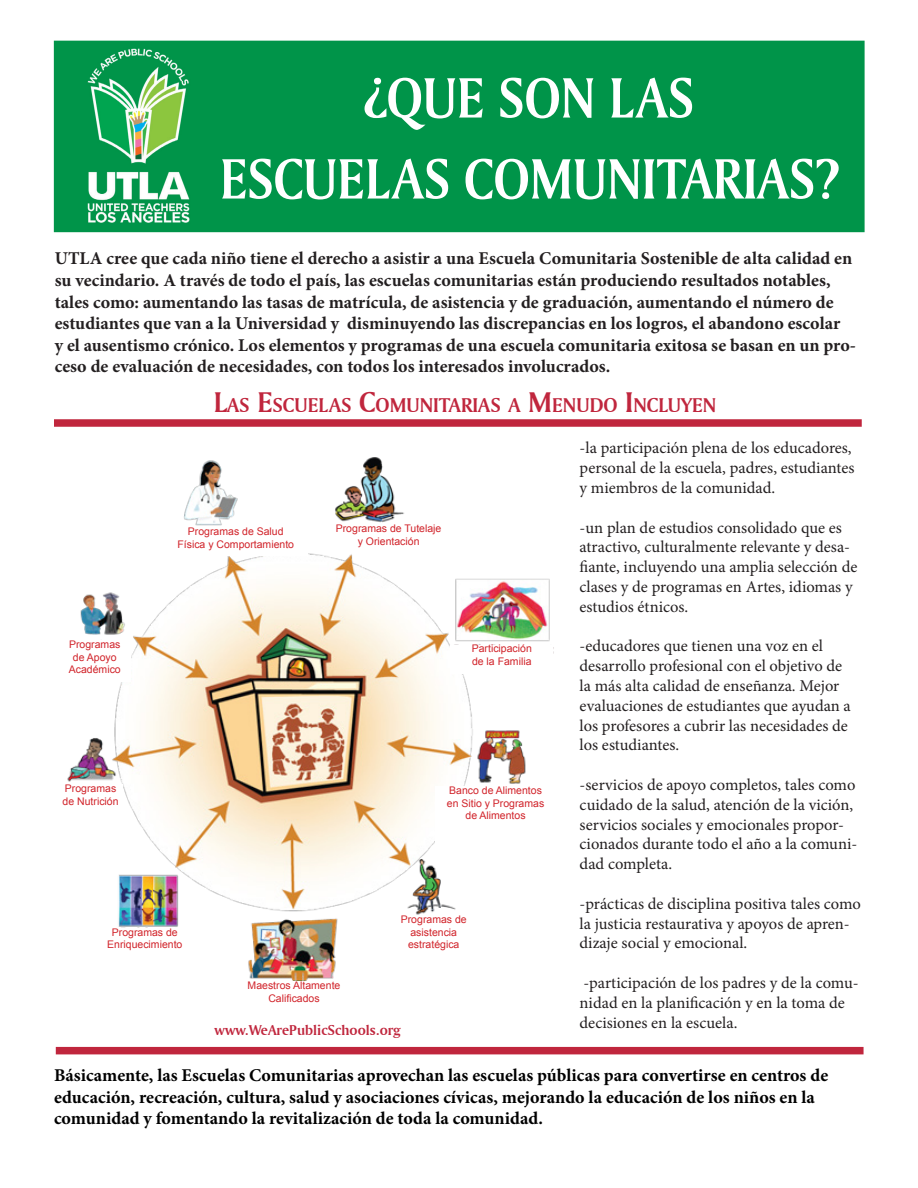
<style>
.page{position:relative;width:918px;height:1188px;background:#fff}
.page>*{position:absolute;margin:0;border:0;box-sizing:border-box;transform-origin:0 0}
.t1{font:60px/81px "Amerigo BT Bold A";color:#fff;text-align:center;scale:.9 1}
.t2{font:21px "Amerigo BT Bold A";color:#c0263d}
.t3{font:700 18px/21.6px "Minion Pro";color:#231f20}
.t4{font:700 18px/21.6px "Minion Pro";color:#000}
.t5{font:16.5px/19.8px "Minion Pro";color:#231f20}
.t6{font:15px "Amerigo BT Bold A";color:#c0263d}
.t7{font:10.5px/12.6px "Arial";color:#d1232a;text-align:center}
.s1{font-size:30px}
</style>
<div class="page">
<div style="left:55px;top:41px;width:809px;height:190px;background:#009449"></div>
<img style="left:87px;top:48px;width:103px;height:175px">
<div style="left:54px;top:41px;width:811px;height:191px;border:2px solid #009449"></div>
<img style="left:67px;top:457px;width:487px;height:524px">
<div style="left:54px;top:419px;width:808px;height:8px;background:#c0263d"></div>
<div style="left:56px;top:1047px;width:808px;height:7px;background:#c0263d"></div>
<div style="left:164px;top:527px;width:144px;height:29px;background:#fff"></div>
<div style="left:328px;top:524px;width:121px;height:29px;background:#fff"></div>
<div style="left:450px;top:645px;width:103px;height:29px;background:#fff"></div>
<div style="left:398px;top:915px;width:72px;height:52px;background:#fff"></div>
<div style="left:94px;top:928px;width:101px;height:41px;background:#fff"></div>
<div style="left:59px;top:640px;width:72px;height:41px;background:#fff"></div>
<div style="left:435px;top:786px;width:121px;height:56px;background:#fff"></div>
<div style="left:59px;top:785px;width:63px;height:28px;background:#fff"></div>
<h1 class="t1" style="left:220px;top:56px;width:688px">¿QUE SON LAS<br>ESCUELAS COMUNITARIAS?</h1>
<p class="t3" style="left:55px;top:248px;width:803px">UTLA cree que cada niño tiene el derecho a asistir a una Escuela Comunitaria Sostenible de alta calidad en su vecindario. A través de todo el país, las escuelas comunitarias están produciendo resultados notables, tales como: aumentando las tasas de matrícula, de asistencia y de graduación, aumentando el número de estudiantes que van a la Universidad y disminuyendo las discrepancias en los logros, el abandono escolar<br>y el ausentismo crónico. Los elementos y programas de una escuela comunitaria exitosa se basan en un pro&shy;ceso de evaluación de necesidades, con todos los interesados involucrados.</p>
<p class="t2" style="left:214px;top:392px;width:504px"><span class="s1">L</span>AS <span class="s1">E</span>SCUELAS <span class="s1">C</span>OMUNITARIAS A <span class="s1">M</span>ENUDO <span class="s1">I</span>NCLUYEN</p>
<p class="t7" style="left:69px;top:638px;width:53px">Programas de Apoyo<br>Académico</p>
<p class="t7" style="left:63px;top:783px;width:58px;text-align:left">Programas de Nutrición</p>
<p class="t7" style="left:177px;top:525px;width:118px">Programas de Salud<br>Física y Comportamiento</p>
<p class="t7" style="left:336px;top:522px;width:107px">Programas de Tutelaje y Orientación</p>
<p class="t7" style="left:472px;top:643px;width:62px;text-align:left">Participación de la Familia</p>
<p class="t7" style="left:447px;top:784px;width:99px">Banco de Alimentos en Sitio y Programas de Alimentos</p>
<p class="t7" style="left:107px;top:926px;width:77px">Programas de<br>Enriquecimiento</p>
<p class="t7" style="left:248px;top:979px;width:94px">Maestros Altamente<br>Calificados</p>
<p class="t7" style="left:401px;top:913px;width:67px">Programas de asistencia estratégica</p>
<p class="t6" style="left:215px;top:1021px;width:188px">www.WeArePublicSchools.org</p>
<p class="t5" style="left:580px;top:438px;width:276px">-la participación plena de los educadores, personal de la escuela, padres, estudiantes y miembros de la comunidad.</p>
<p class="t5" style="left:580px;top:517px;width:279px">-un plan de estudios consolidado que es atractivo, culturalmente relevante y desa&shy;fiante, incluyendo una amplia selección de clases y de programas en Artes, idiomas y estudios étnicos.</p>
<p class="t5" style="left:580px;top:636px;width:273px">-educadores que tienen una voz en el desarrollo profesional con el objetivo de la más alta calidad de enseñanza. Mejor evaluaciones de estudiantes que ayudan a los profesores a cubrir las necesidades de los estudiantes.</p>
<p class="t5" style="left:580px;top:775px;width:279px">-servicios de apoyo completos, tales como cuidado de la salud, atención de la vición, servicios sociales y emocionales propor&shy;cionados durante todo el año a la comuni&shy;dad completa.</p>
<p class="t5" style="left:580px;top:894px;width:283px">-prácticas de disciplina positiva tales como la justicia restaurativa y apoyos de apren&shy;dizaje social y emocional.</p>
<p class="t5" style="left:580px;top:973px;width:281px">-participación de los padres y de la comu&shy;nidad en la planificación y en la toma de decisiones en la escuela.</p>
<p class="t4" style="left:54px;top:1064px;width:776px">Básicamente, las Escuelas Comunitarias aprovechan las escuelas públicas para convertirse en centros de educación, recreación, cultura, salud y asociaciones cívicas, mejorando la educación de los niños en la comunidad y fomentando la revitalización de toda la comunidad.</p>
</div>
